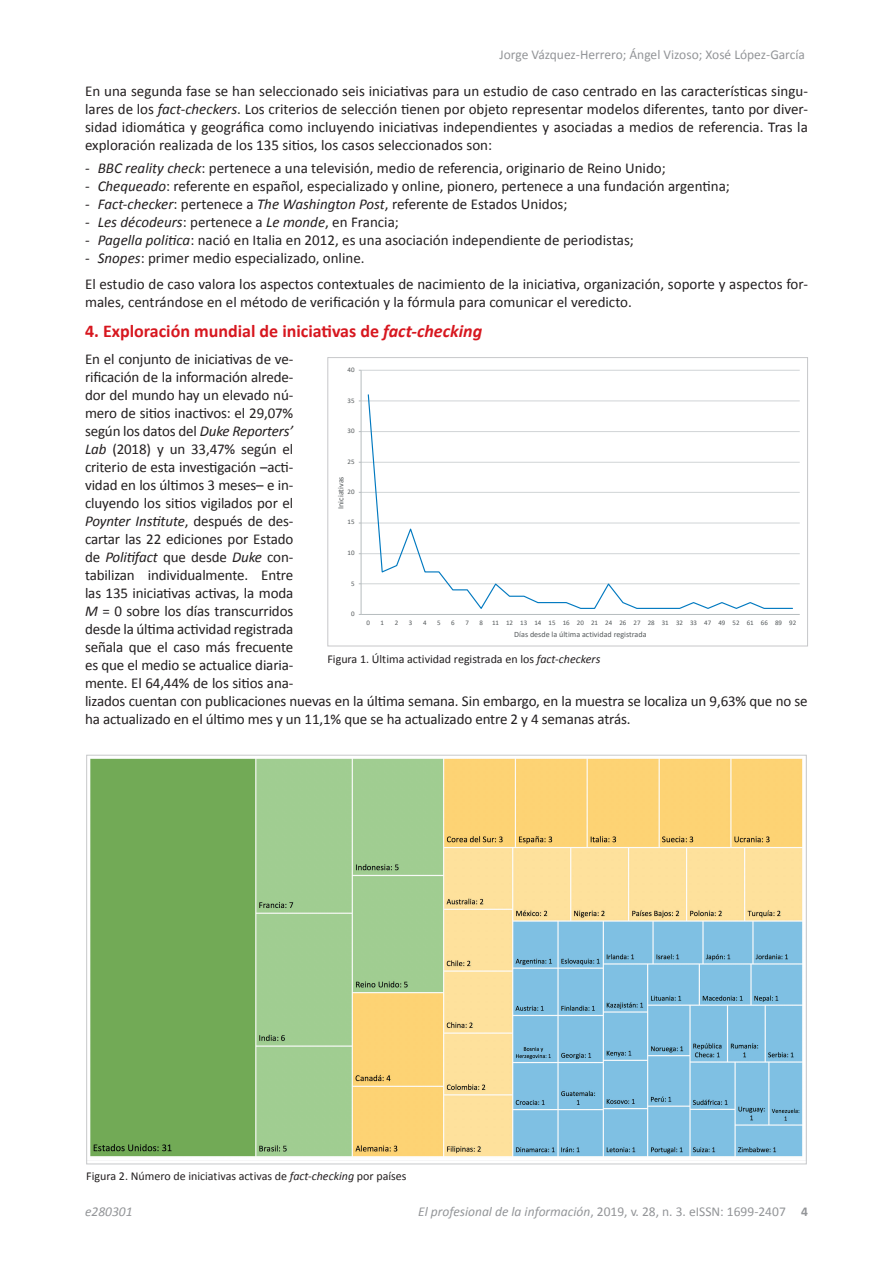
<style>
.page{position:relative;width:893px;height:1263px;background:#fff}
.page>*{position:absolute;margin:0;border:0;box-sizing:border-box;transform-origin:0 0}
.t1{font:700 18px "Calibri";color:#d7171f}
.t2{font:15px/18px "Calibri";letter-spacing:-.01em;color:#231f20}
.t3{font:13.5px "Calibri";color:#939598}
.t4{font:italic 13.5px "Calibri";color:#939598}
.t5{font:12px "Calibri";color:#231f20}
.t6{font:8.1px "Calibri";color:#555a5c}
.t7{font:6.9px "Calibri";letter-spacing:-.005em;color:#555a5c}
.s1{font-style:italic}
.s2{font-weight:700}
</style>
<div class="page">
<hr style="left:361px;top:583px;width:439px;height:1px;background:#d0d4d6">
<hr style="left:361px;top:553px;width:439px;height:1px;background:#d0d4d6">
<hr style="left:361px;top:523px;width:439px;height:1px;background:#d0d4d6">
<hr style="left:361px;top:492px;width:439px;height:1px;background:#d0d4d6">
<hr style="left:361px;top:462px;width:439px;height:1px;background:#d0d4d6">
<hr style="left:361px;top:431px;width:439px;height:1px;background:#d0d4d6">
<hr style="left:361px;top:401px;width:439px;height:1px;background:#d0d4d6">
<hr style="left:361px;top:370px;width:439px;height:1px;background:#d0d4d6">
<hr style="left:361px;top:370px;width:1px;height:244px;background:#b6bcbe">
<hr style="left:361px;top:614px;width:439px;height:1px;background:#b6bcbe">
<svg style="left:367px;top:394px;width:427px;height:215px"></svg>
<div style="left:327px;top:357px;width:481px;height:289px;border:1px solid #c7c8ca"></div>
<img style="left:90px;top:758px;width:713px;height:399px">
<p class="t3" style="left:499px;top:46px;width:307px">Jorge Vázquez-Herrero; Ángel Vizoso; Xosé López-García</p>
<p class="t2" style="left:85px;top:82px;width:724px;text-align:justify">En una segunda fase se han seleccionado seis iniciativas para un estudio de caso centrado en las características singu&shy;lares de los <span class="s1">fact-checkers</span>. Los criterios de selección tienen por objeto representar modelos diferentes, tanto por diver&shy;sidad idiomática y geográfica como incluyendo iniciativas independientes y asociadas a medios de referencia. Tras la exploración realizada de los 135 sitios, los casos seleccionados son:</p>
<p class="t2" style="left:85px;top:159px;width:582px"><span class="s1">- BBC reality check</span>: pertenece a una televisión, medio de referencia, originario de Reino Unido;</p>
<p class="t2" style="left:85px;top:177px;width:646px"><span class="s1">- Chequeado</span>: referente en español, especializado y online, pionero, pertenece a una fundación argentina;</p>
<p class="t2" style="left:85px;top:195px;width:484px"><span class="s1">- Fact-checker</span>: pertenece a <span class="s1">The Washington Post</span>, referente de Estados Unidos;</p>
<p class="t2" style="left:85px;top:213px;width:315px"><span class="s1">- Les décodeurs</span>: pertenece a <span class="s1">Le monde</span>, en Francia;</p>
<p class="t2" style="left:85px;top:231px;width:550px"><span class="s1">- Pagella politica</span>: nació en Italia en 2012, es una asociación independiente de periodistas;</p>
<p class="t2" style="left:85px;top:244px;width:724px;line-height:26.5px"><span class="s1">- Snopes</span>: primer medio especializado, online.<br>El estudio de caso valora los aspectos contextuales de nacimiento de la iniciativa, organización, soporte y aspectos for-</p>
<p class="t2" style="left:85px;top:293px;width:548px">males, centrándose en el método de verificación y la fórmula para comunicar el veredicto.</p>
<p class="t1" style="left:85px;top:320px;width:399px">4. Exploración mundial de iniciativas de <span class="s1">fact-checking</span></p>
<p class="t2" style="left:85px;top:350px;width:724px">En el conjunto de iniciativas de ve-<br>rificación de la información alrede-<br>dor del mundo hay un elevado nú-<br>mero de sitios inactivos: el 29,07%<br>según los datos del <span class="s1">Duke Reporters’<br>Lab</span> (2018) y un 33,47% según el<br>criterio de esta investigación –acti-<br>vidad en los últimos 3 meses– e in-<br>cluyendo los sitios vigilados por el<br><span class="s1">Poynter Institute</span>, después de des-<br>cartar las 22 ediciones por Estado<br>de <span class="s1">Politifact</span> que desde <span class="s1">Duke</span> con-<br>tabilizan individualmente. Entre<br>las 135 iniciativas activas, la moda<br><span class="s1">M</span> = 0 sobre los días transcurridos<br>desde la última actividad registrada<br>señala que el caso más frecuente<br>es que el medio se actualice diaria-<br>mente. El 64,44% de los sitios ana-<br>lizados cuentan con publicaciones nuevas en la última semana. Sin embargo, en la muestra se localiza un 9,63% que no se ha actualizado en el último mes y un 11,1% que se ha actualizado entre 2 y 4 semanas atrás.</p>
<p class="t7" style="left:348px;top:365px;width:8px">40</p>
<p class="t7" style="left:348px;top:396px;width:8px">35</p>
<p class="t7" style="left:348px;top:426px;width:8px">30</p>
<p class="t7" style="left:348px;top:457px;width:8px">25</p>
<p class="t6" style="left:335px;top:509px;width:34px;rotate:-90deg">Iniciativas</p>
<p class="t7" style="left:348px;top:487px;width:8px">20</p>
<p class="t7" style="left:348px;top:517px;width:8px">15</p>
<p class="t7" style="left:348px;top:548px;width:8px">10</p>
<p class="t7" style="left:351px;top:579px;width:5px">5</p>
<p class="t7" style="left:351px;top:609px;width:5px">0</p>
<p class="t7" style="left:366px;top:618px;width:5px">0</p>
<p class="t7" style="left:381px;top:618px;width:5px">1</p>
<p class="t7" style="left:395px;top:618px;width:5px">2</p>
<p class="t7" style="left:409px;top:618px;width:5px">3</p>
<p class="t7" style="left:423px;top:618px;width:5px">4</p>
<p class="t7" style="left:437px;top:618px;width:5px">5</p>
<p class="t7" style="left:451px;top:618px;width:5px">6</p>
<p class="t7" style="left:465px;top:618px;width:5px">7</p>
<p class="t7" style="left:480px;top:618px;width:5px">8</p>
<p class="t7" style="left:492px;top:618px;width:306px">11 12 13 14 15 16 20 21 24 26 27 28 31 32 33 47 49 52 61 66 89 92</p>
<p class="t6" style="left:514px;top:628px;width:134px">Días desde la última actividad registrada</p>
<p class="t5" style="left:327px;top:651px;width:274px">Figura 1. Última actividad registrada en los <span class="s1">fact-checkers</span></p>
<p class="t5" style="left:86px;top:1168px;width:322px">Figura 2. Número de iniciativas activas de <span class="s1">fact-checking</span> por países</p>
<p class="t4" style="left:85px;top:1202px;width:49px">e280301</p>
<p class="t3" style="left:418px;top:1203px;width:391px"><span class="s1">El profesional de la información</span>, 2019, v. 28, n. 3. eISSN: 1699-2407 <span class="s2">4</span></p>
</div>
